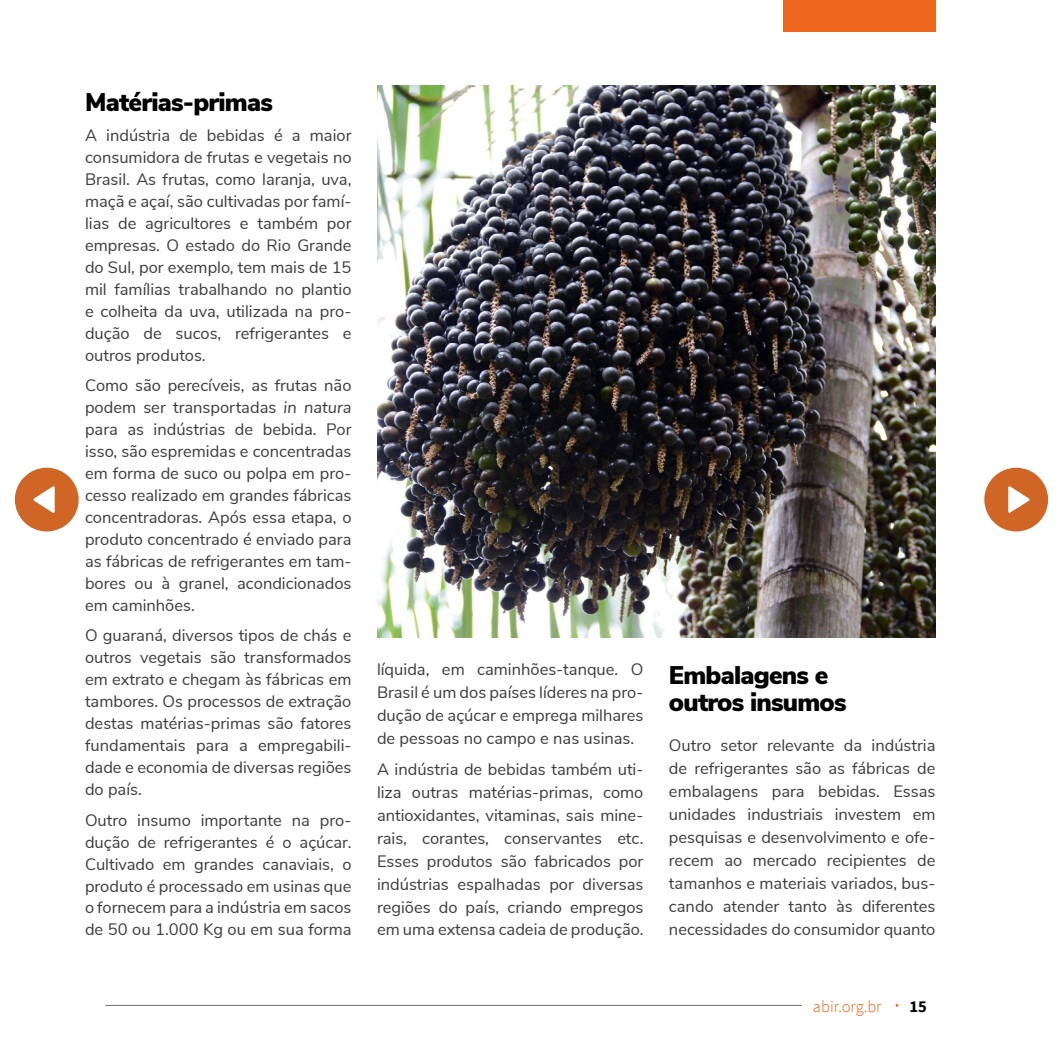
<style>
.page{position:relative;width:1063px;height:1063px;background:#fff}
.page>*{position:absolute;margin:0;border:0;box-sizing:border-box;transform-origin:0 0}
.t1{font:900 25.5px/27px "Nunito Sans";letter-spacing:-.03em;color:#000}
.t2{font:16.5px/21.9px "Nunito Sans";color:#3c3c3b;text-align:justify}
.t3{font:300 16.5px "Source Sans Pro";color:#ec671d}
.t4{font:700 16.5px "Source Sans Pro";color:#000}
.s1{font-style:italic}
</style>
<div class="page">
<hr style="left:105px;top:1005px;width:697px;height:1px;background:#706f6f">
<div style="left:783px;top:0;width:152px;height:32px;background:#ec671d"></div>
<img style="left:377px;top:85px;width:558px;height:552px">
<svg style="left:15px;top:468px;width:64px;height:63px"></svg>
<svg style="left:984px;top:468px;width:64px;height:63px"></svg>
<h1 class="t1" style="left:85px;top:87px;width:189px">Matérias-primas</h1>
<p class="t2" style="left:85px;top:124px;width:268px">A indústria de bebidas é a maior consumidora de frutas e vegetais no Brasil. As frutas, como laranja, uva, maçã e açaí, são cultivadas por famí&shy;lias de agricultores e também por empresas. O estado do Rio Grande do Sul, por exemplo, tem mais de 15 mil famílias trabalhando no plantio e colheita da uva, utilizada na pro&shy;dução de sucos, refrigerantes e outros produtos.</p>
<p class="t2" style="left:85px;top:374px;width:268px">Como são perecíveis, as frutas não podem ser transportadas <span class="s1">in natura </span>para as indústrias de bebida. Por isso, são espremidas e concentradas em forma de suco ou polpa em pro&shy;cesso realizado em grandes fábricas concentradoras. Após essa etapa, o produto concentrado é enviado para as fábricas de refrigerantes em tam&shy;bores ou à granel, acondicionados em caminhões.</p>
<p class="t2" style="left:85px;top:624px;width:268px">O guaraná, diversos tipos de chás e outros vegetais são transformados em extrato e chegam às fábricas em tambores. Os processos de extração destas matérias-primas são fatores fundamentais para a empregabili&shy;dade e economia de diversas regiões do país.</p>
<p class="t2" style="left:85px;top:808px;width:268px">Outro insumo importante na pro&shy;dução de refrigerantes é o açúcar.<br>Cultivado em grandes canaviais, o produto é processado em usinas que o fornecem para a indústria em sacos de 50 ou 1.000 Kg ou em sua forma</p>
<p class="t2" style="left:377px;top:657px;width:268px;line-height:23px">líquida, em caminhões-tanque. O Brasil é um dos países líderes na pro&shy;dução de açúcar e emprega milhares de pessoas no campo e nas usinas.</p>
<p class="t2" style="left:377px;top:757px;width:268px;line-height:23px">A indústria de bebidas também uti&shy;liza outras matérias-primas, como antioxidantes, vitaminas, sais mine&shy;rais, corantes, conservantes etc.<br>Esses produtos são fabricados por indústrias espalhadas por diversas regiões do país, criando empregos em uma extensa cadeia de produção.</p>
<h1 class="t1" style="left:669px;top:661px;width:179px">Embalagens e outros insumos</h1>
<p class="t2" style="left:669px;top:733px;width:268px;line-height:23px">Outro setor relevante da indústria de refrigerantes são as fábricas de embalagens para bebidas. Essas unidades industriais investem em pesquisas e desenvolvimento e ofe&shy;recem ao mercado recipientes de tamanhos e materiais variados, bus&shy;cando atender tanto às diferentes necessidades do consumidor quanto</p>
<p class="t3" style="left:813px;top:997px;width:70px">abir.org.br</p>
<p class="t4" style="left:909px;top:995px;width:19px">15</p>
</div>
